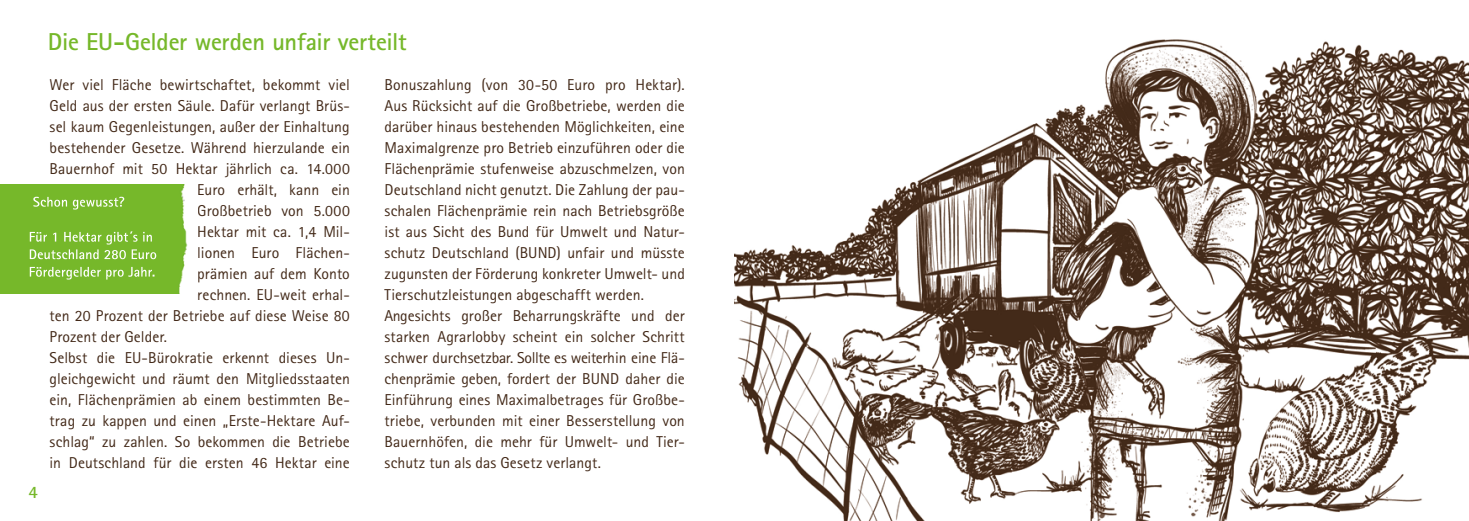
<style>
.page{position:relative;width:1469px;height:521px;background:#fff}
.page>*{position:absolute;margin:0;border:0;box-sizing:border-box;transform-origin:0 0}
.t1{font:700 24.5px "Rotis Sans Serif Std";letter-spacing:-.01em;color:#76b82a}
.t2{font:700 17.5px "Rotis Sans Serif Std";color:#76b82a}
.t3{font:15.75px/21px "Rotis Sans Serif Std";color:#432918}
</style>
<div class="page">
<img style="left:734px;top:40px;width:734px;height:481px">
<div style="left:0;top:185px;width:188px;height:109px;background:#76b82a"></div>
<svg style="left:30px;top:267px;width:124px;height:12px"></svg>
<svg style="left:30px;top:231px;width:126px;height:28px;background:#90c553"></svg>
<svg style="left:33px;top:197px;width:91px;height:12px"></svg>
<p class="t2" style="left:29px;top:481px;width:11px">4</p>
<h1 class="t1" style="left:48px;top:26px;width:360px">Die EU-Gelder werden unfair verteilt</h1>
<p class="t3" style="left:50px;top:75px;width:302px">Wer viel Fläche bewirtschaftet, bekommt viel</p>
<p class="t3" style="left:50px;top:96px;width:302px">Geld aus der ersten Säule. Dafür verlangt Brüs-</p>
<p class="t3" style="left:50px;top:117px;width:302px">sel kaum Gegenleistungen, außer der Einhaltung</p>
<p class="t3" style="left:50px;top:137px;width:302px">bestehender Gesetze. Während hierzulande ein</p>
<p class="t3" style="left:50px;top:158px;width:302px">Bauernhof mit 50 Hektar jährlich ca. 14.000</p>
<p class="t3" style="left:197px;top:179px;width:154px">Euro erhält, kann ein</p>
<p class="t3" style="left:197px;top:200px;width:154px">Großbetrieb von 5.000</p>
<p class="t3" style="left:197px;top:221px;width:154px">Hektar mit ca. 1,4 Mil-</p>
<p class="t3" style="left:197px;top:242px;width:154px">lionen Euro Flächen-</p>
<p class="t3" style="left:197px;top:263px;width:154px">prämien auf dem Konto</p>
<p class="t3" style="left:197px;top:284px;width:154px">rechnen. EU-weit erhal-</p>
<p class="t3" style="left:50px;top:305px;width:302px">ten 20 Prozent der Betriebe auf diese Weise 80</p>
<p class="t3" style="left:50px;top:326px;width:119px">Prozent der Gelder.</p>
<p class="t3" style="left:50px;top:347px;width:302px">Selbst die EU-Bürokratie erkennt dieses Un-</p>
<p class="t3" style="left:50px;top:368px;width:302px">gleichgewicht und räumt den Mitgliedsstaaten</p>
<p class="t3" style="left:50px;top:389px;width:302px">ein, Flächenprämien ab einem bestimmten Be-</p>
<p class="t3" style="left:50px;top:410px;width:302px">trag zu kappen und einen „Erste-Hektare Auf-</p>
<p class="t3" style="left:50px;top:431px;width:302px">schlag“ zu zahlen. So bekommen die Betriebe</p>
<p class="t3" style="left:50px;top:452px;width:302px">in Deutschland für die ersten 46 Hektar eine</p>
<p class="t3" style="left:384px;top:74px;width:302px">Bonuszahlung (von 30-50 Euro pro Hektar).<br>Aus Rücksicht auf die Großbetriebe, werden die darüber hinaus bestehenden Möglichkeiten, eine Maximalgrenze pro Betrieb einzuführen oder die Flächenprämie stufenweise abzuschmelzen, von Deutschland nicht genutzt. Die Zahlung der pau&shy;schalen Flächenprämie rein nach Betriebsgröße ist aus Sicht des Bund für Umwelt und Natur&shy;schutz Deutschland (BUND) unfair und müsste zugunsten der Förderung konkreter Umwelt- und Tierschutzleistungen abgeschafft werden.<br>Angesichts großer Beharrungskräfte und der starken Agrarlobby scheint ein solcher Schritt schwer durchsetzbar. Sollte es weiterhin eine Flä&shy;chenprämie geben, fordert der BUND daher die Einführung eines Maximalbetrages für Großbe&shy;triebe, verbunden mit einer Besserstellung von Bauernhöfen, die mehr für Umwelt- und Tier&shy;schutz tun als das Gesetz verlangt.</p>
</div>
